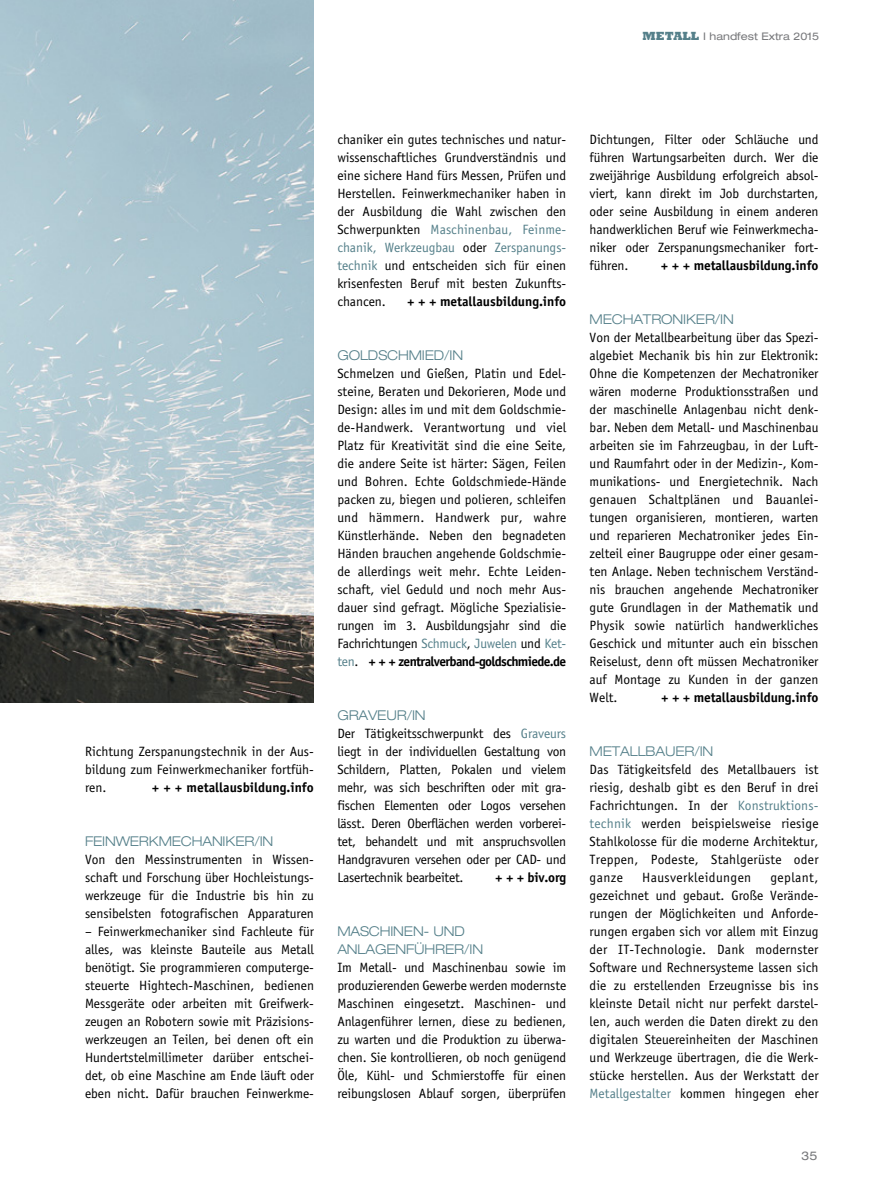
<style>
.page{position:relative;width:893px;height:1191px;background:#fff}
.page>*{position:absolute;margin:0;border:0;box-sizing:border-box;transform-origin:0 0}
.t1{font:13.5px/18px "Officina Sans Std";letter-spacing:-.005em;color:#000;text-align:justify}
.t2{font:700 13.5px "Officina Sans Std";letter-spacing:-.01em;color:#000}
.t3{font:300 expanded 13.5px/18px "Helvetica Neue LT Std";letter-spacing:-.01em;color:#55808a;text-align:center}
.t4{font:13.5px "Officina Sans Std";letter-spacing:.03em;color:#000}
.t5{font:expanded 12px "Helvetica Neue LT Std";color:#77787b}
.t6{font:expanded 10.5px "Helvetica Neue LT Std";color:#77787b}
.s1{font-family:"Rockwell Std";font-weight:800;font-stretch:normal;font-size:12px;color:#55808a}
.s2{color:#55808a}
.s3{font-weight:700}
</style>
<div class="page">
<img style="left:0;top:0;width:314px;height:702px">
<p class="t6" style="left:643px;top:30px;width:178px"><span class="s1">Metall</span> I handfest Extra 2015</p>
<p class="t1" style="left:85px;top:742px;width:230px">Richtung Zerspanungstechnik in der Aus&shy;bildung zum Feinwerkmechaniker fortfüh&shy;ren.</p>
<p class="t2" style="left:152px;top:779px;width:164px">+ + + metallausbildung.info</p>
<p class="t3" style="left:85px;top:832px;width:118px">FEINWERKMECHAN</p>
<p class="t3" style="left:223px;top:832px;width:50px">IKER/IN</p>
<p class="t1" style="left:85px;top:850px;width:230px">Von den Messinstrumenten in Wissen&shy;schaft und Forschung über Hochleistungs&shy;werkzeuge für die Industrie bis hin zu sensibelsten fotografischen Apparaturen</p>
<p class="t1" style="left:85px;top:922px;width:231px">– Feinwerkmechaniker sind Fachleute für alles, was kleinste Bauteile aus Metall benötigt. Sie programmieren computerge&shy;steuerte Hightech-Maschinen, bedienen Messgeräte oder arbeiten mit Greifwerk&shy;zeugen an Robotern sowie mit Präzisions&shy;werkzeugen an Teilen, bei denen oft ein Hundertstelmillimeter darüber entschei&shy;det, ob eine Maschine am Ende läuft oder eben nicht. Dafür brauchen Feinwerkme-</p>
<p class="t1" style="left:337px;top:130px;width:230px">chaniker ein gutes technisches und natur&shy;wissenschaftliches Grundverständnis und eine sichere Hand fürs Messen, Prüfen und Herstellen. Feinwerkmechaniker haben in der Ausbildung die Wahl zwischen den Schwerpunkten <span class="s2">Maschinenbau, Feinme&shy;chanik, Werkzeugbau</span> oder <span class="s2">Zerspanungs&shy;technik</span> und entscheiden sich für einen krisenfesten Beruf mit besten Zukunfts&shy;chancen.</p>
<p class="t2" style="left:407px;top:293px;width:161px">+ + + metallausbildung.info</p>
<p class="t3" style="left:337px;top:346px;width:125px">GOLDSCHMIED/IN</p>
<p class="t1" style="left:337px;top:364px;width:231px">Schmelzen und Gießen, Platin und Edel&shy;steine, Beraten und Dekorieren, Mode und Design: alles im und mit dem Goldschmie&shy;de-Handwerk. Verantwortung und viel Platz für Kreativität sind die eine Seite, die andere Seite ist härter: Sägen, Feilen und Bohren. Echte Goldschmiede-Hände packen zu, biegen und polieren, schleifen und hämmern. Handwerk pur, wahre Künstlerhände. Neben den begnadeten Händen brauchen angehende Goldschmie&shy;de allerdings weit mehr. Echte Leiden&shy;schaft, viel Geduld und noch mehr Aus&shy;dauer sind gefragt. Mögliche Spezialisie&shy;rungen im 3. Ausbildungsjahr sind die Fachrichtungen <span class="s2">Schmuck</span>, <span class="s2">Juwelen</span> und <span class="s2">Ket&shy;ten</span>. <span class="s3">+ + + zentralverband-goldschmiede.de</span></p>
<p class="t3" style="left:337px;top:706px;width:88px">GRAVEUR/IN</p>
<p class="t1" style="left:337px;top:724px;width:230px">Der Tätigkeitsschwerpunkt des <span class="s2">Graveurs </span>liegt in der individuellen Gestaltung von Schildern, Platten, Pokalen und vielem mehr, was sich beschriften oder mit gra&shy;fischen Elementen oder Logos versehen lässt. Deren Oberflächen werden vorberei&shy;tet, behandelt und mit anspruchsvollen Handgravuren versehen oder per CAD- und Lasertechnik bearbeitet.</p>
<p class="t2" style="left:495px;top:869px;width:73px">+ + + biv.org</p>
<p class="t3" style="left:337px;top:922px;width:145px">CHINEN- UND<br>ANLAGENFÜH RER/IN</p>
<p class="t1" style="left:337px;top:958px;width:230px">Im Metall- und Maschinenbau sowie im produzierenden Gewerbe werden modernste Maschinen eingesetzt. Maschinen- und Anlagenführer lernen, diese zu bedienen, zu warten und die Produktion zu überwa&shy;chen. Sie kontrollieren, ob noch genügend Öle, Kühl- und Schmierstoffe für einen reibungslosen Ablauf sorgen, überprüfen</p>
<p class="t3" style="left:337px;top:922px;width:12px">MAS</p>
<p class="t1" style="left:590px;top:130px;width:230px">Dichtungen, Filter oder Schläuche und führen Wartungsarbeiten durch. Wer die zweijährige Ausbildung erfolgreich absol&shy;viert, kann direkt im Job durchstarten, oder seine Ausbildung in einem anderen handwerklichen Beruf wie Feinwerkmecha&shy;niker oder Zerspanungsmechaniker fort&shy;führen.</p>
<p class="t2" style="left:661px;top:257px;width:159px">+ + + metallausbildung.info</p>
<p class="t3" style="left:590px;top:310px;width:143px">MECHATRON IKER/IN</p>
<p class="t1" style="left:590px;top:328px;width:230px">Von der Metallbearbeitung über das Spezi&shy;algebiet Mechanik bis hin zur Elektronik:<br>Ohne die Kompetenzen der Mechatroniker wären moderne Produktionsstraßen und der maschinelle Anlagenbau nicht denk&shy;bar. Neben dem Metall- und Maschinenbau arbeiten sie im Fahrzeugbau, in der Luft&shy;und Raumfahrt oder in der Medizin-, Kom&shy;munikations- und Energietechnik. Nach genauen Schaltplänen und Bauanlei&shy;tungen organisieren, montieren, warten und reparieren Mechatroniker jedes Ein&shy;zelteil einer Baugruppe oder einer gesam&shy;ten Anlage. Neben technischem Verständ&shy;nis brauchen angehende Mechatroniker gute Grundlagen in der Mathematik und Physik sowie natürlich handwerkliches Geschick und mitunter auch ein bisschen Reiselust, denn oft müssen Mechatroniker auf Montage zu Kunden in der ganzen Welt.</p>
<p class="t2" style="left:661px;top:689px;width:159px">+ + + metallausbildung.info</p>
<p class="t3" style="left:590px;top:742px;width:123px">METALLBAUER/IN</p>
<p class="t1" style="left:590px;top:760px;width:231px">Das Tätigkeitsfeld des Metallbauers ist riesig, deshalb gibt es den Beruf in drei Fachrichtungen. In der <span class="s2">Konstruktions&shy;technik</span> werden beispielsweise riesige Stahlkolosse für die moderne Architektur, Treppen, Podeste, Stahlgerüste oder ganze</p>
<p class="t1" style="left:590px;top:868px;width:230px;text-indent:181px">geplant, gezeichnet und gebaut. Große Verände&shy;rungen der Möglichkeiten und Anforde&shy;rungen ergaben sich vor allem mit Einzug der IT-Technologie. Dank modernster Software und Rechnersysteme lassen sich die zu erstellenden Erzeugnisse bis ins kleinste Detail nicht nur perfekt darstel&shy;len, auch werden die Daten direkt zu den digitalen Steuereinheiten der Maschinen und Werkzeuge übertragen, die die Werk&shy;stücke herstellen. Aus der Werkstatt der <span class="s2">Metallgestalter</span> kommen hingegen eher</p>
<p class="t4" style="left:642px;top:869px;width:111px">Hausverkleidungen</p>
<p class="t5" style="left:801px;top:1148px;width:18px">35</p>
</div>
